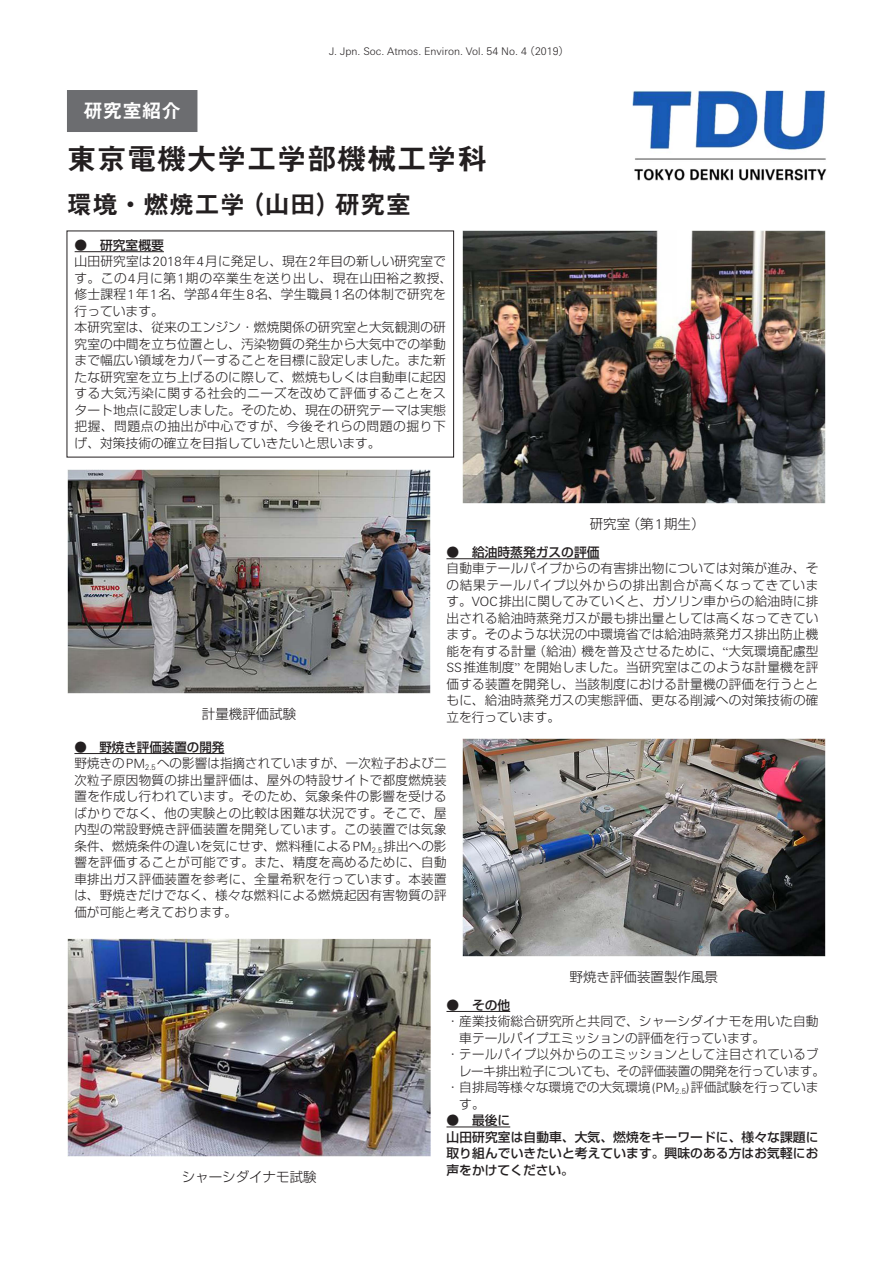
<style>
.page{position:relative;width:893px;height:1263px;background:#fff}
.page>*{position:absolute;margin:0;border:0;box-sizing:border-box;transform-origin:0 0}
.t1{font:30px "Midashi Go Pr 6 MB31";color:#231f20}
.t2{font:25.5px "Midashi Go Pr 6 MB31";color:#231f20}
.t3{font:19.5px "Midashi Go Pr 6 MB31";color:#fff}
.t4{font:300 13.5px "Shin Go Pr 6";color:#231f20}
.t5{font:300 12.75px/16.5px "Shin Go Pr 6";letter-spacing:.01em;color:#231f20}
.t6{font:300 12.75px/16.5px "Shin Go Pr 6";letter-spacing:.03em;color:#231f20}
.t7{font:500 12.75px/16.5px "Shin Go Pr 6";letter-spacing:.005em;color:#231f20}
.t8{font:300 12.75px "Shin Go Pr 6";letter-spacing:-.01em;color:#231f20}
.t9{font:300 12.75px "Shin Go Pr 6";letter-spacing:.04em;color:#231f20}
.t10{font:300 10.5px "Univers Next W1 G";color:#231f20}
.s1{font-family:"Shin Go Pr 6"}
.s2{font-weight:500}
.s3{font-family:"Univers Next W1 G"}
.s4{font-family:"Times New Roman";font-weight:400}
</style>
<div class="page">
<div style="left:67px;top:90px;width:130px;height:42px;background:#6c6d70"></div>
<img style="left:462px;top:231px;width:363px;height:273px">
<hr style="left:75px;top:251px;width:89px;height:1px;background:#231f20">
<hr style="left:446px;top:558px;width:153px;height:1px;background:#231f20">
<hr style="left:74px;top:753px;width:150px;height:1px;background:#231f20">
<hr style="left:446px;top:1011px;width:64px;height:1px;background:#231f20">
<hr style="left:446px;top:1127px;width:64px;height:1px;background:#231f20">
<img style="left:633px;top:90px;width:193px;height:91px">
<img style="left:68px;top:470px;width:363px;height:224px">
<img style="left:462px;top:738px;width:363px;height:219px">
<img style="left:68px;top:938px;width:363px;height:219px">
<p class="t10" style="left:329px;top:45px;width:241px">J. Jpn. Soc. Atmos. Environ. Vol. 54 No. 4 <span class="s1">（</span>2019<span class="s1">）</span></p>
<h3 class="t3" style="left:83px;top:95px;width:99px">研究室紹介</h3>
<h1 class="t1" style="left:67px;top:135px;width:421px">東京電機大学工学部機械工学科</h1>
<h2 class="t2" style="left:67px;top:184px;width:346px">環境・燃焼工学（山田）研究室</h2>
<p class="t5" style="left:75px;top:236px;width:379px"><span class="s2">●　研究室概要<br></span>山田研究室は<span class="s3">2018</span>年<span class="s3">4</span>月に発足し、現在<span class="s3">2</span>年目の新しい研究室です。この<span class="s3">4</span>月に第<span class="s3">1</span>期の卒業生を送り出し、現在山田裕之教授、修士課程<span class="s3">1</span>年<span class="s3">1</span>名、学部<span class="s3">4</span>年生<span class="s3">8</span>名、学生職員<span class="s3">1</span>名の体制で研究を行っています。<br>本研究室は、従来のエンジン・燃焼関係の研究室と大気観測の研究室の中間を立ち位置とし、汚染物質の発生から大気中での挙動まで幅広い領域をカバーすることを目標に設定しました。また新たな研究室を立ち上げるのに際して、燃焼もしくは自動車に起因する大気汚染に関する社会的ニーズを改めて評価することをスタート地点に設定しました。そのため、現在の研究テーマは実態把握、問題点の抽出が中心ですが、今後それらの問題の掘り下げ、対策技術の確立を目指していきたいと思います。</p>
<p class="t4" style="left:590px;top:513px;width:116px">研究室（第<span class="s3">1</span>期生）</p>
<p class="t4" style="left:202px;top:703px;width:96px">計量機評価試験</p>
<p class="t7" style="left:446px;top:543px;width:154px">●　給油時蒸発ガスの評価</p>
<p class="t5" style="left:446px;top:559px;width:374px;text-align:justify">自動車テールパイプからの有害排出物については対策が進み、その結果テールパイプ以外からの排出割合が高くなってきています。<span class="s3">VOC</span>排出に関してみていくと、ガソリン車からの給油時に排出される給油時蒸発ガスが最も排出量としては高くなってきています。そのような状況の中環境省では給油時蒸発ガス排出防止機能を有する計量（給油）機を普及させるために、<span class="s4">“</span>大気環境配慮型<span class="s3">SS</span>推進制度<span class="s4">”</span> を開始しました。当研究室はこのような計量機を評価する装置を開発し、当該制度における計量機の評価を行うとともに、給油時蒸発ガスの実態評価、更なる削減への対策技術の確立を行っています。</p>
<p class="t6" style="left:74px;top:737px;width:374px"><span class="s2">●　野焼き評価装置の開発<br></span>野焼きの<span class="s3">PM</span><sub>2.5</sub> への影響は指摘されていますが、一次粒子および二次粒子原因物質の排出量評価は、屋外の特設サイトで都度燃焼装置を作成し行われています。そのため、気象条件の影響を受けるばかりでなく、他の実験との比較は困難な状況です。そこで、屋内型の常設野焼き評価装置を開発しています。この装置では気象条件、燃焼条件の違いを気にせず、燃料種による<span class="s3">PM</span><sub>2.5</sub> 排出への影響を評価することが可能です。また、精度を高めるために、自動車排出ガス評価装置を参考に、全量希釈を行っています。本装置は、野焼きだけでなく、様々な燃料による燃焼起因有害物質の評価が可能と考えております。</p>
<p class="t4" style="left:569px;top:966px;width:150px">野焼き評価装置製作風景</p>
<p class="t4" style="left:182px;top:1166px;width:136px">シャーシダイナモ試験</p>
<p class="t7" style="left:446px;top:996px;width:65px">●　その他</p>
<p class="t5" style="left:446px;top:1012px;width:374px">・産業技術総合研究所と共同で、シャーシダイナモを用いた自動</p>
<p class="t5" style="left:459px;top:1028px;width:307px">車テールパイプエミッションの評価を行っています。</p>
<p class="t9" style="left:446px;top:1044px;width:374px">・テールパイプ以外からのエミッションとして注目されているブ</p>
<p class="t8" style="left:459px;top:1060px;width:367px">レーキ排出粒子についても、その評価装置の開発を行っています。</p>
<p class="t5" style="left:446px;top:1078px;width:373px">・自排局等様々な環境での大気環境<span class="s3">(PM</span><sub>2.5</sub><span class="s3">)</span>評価試験を行っていま</p>
<p class="t5" style="left:459px;top:1094px;width:27px">す。</p>
<p class="t7" style="left:446px;top:1111px;width:374px">●　最後に<br>山田研究室は自動車、大気、燃焼をキーワードに、様々な課題に取り組んでいきたいと考えています。興味のある方はお気軽にお声をかけてください。</p>
</div>
